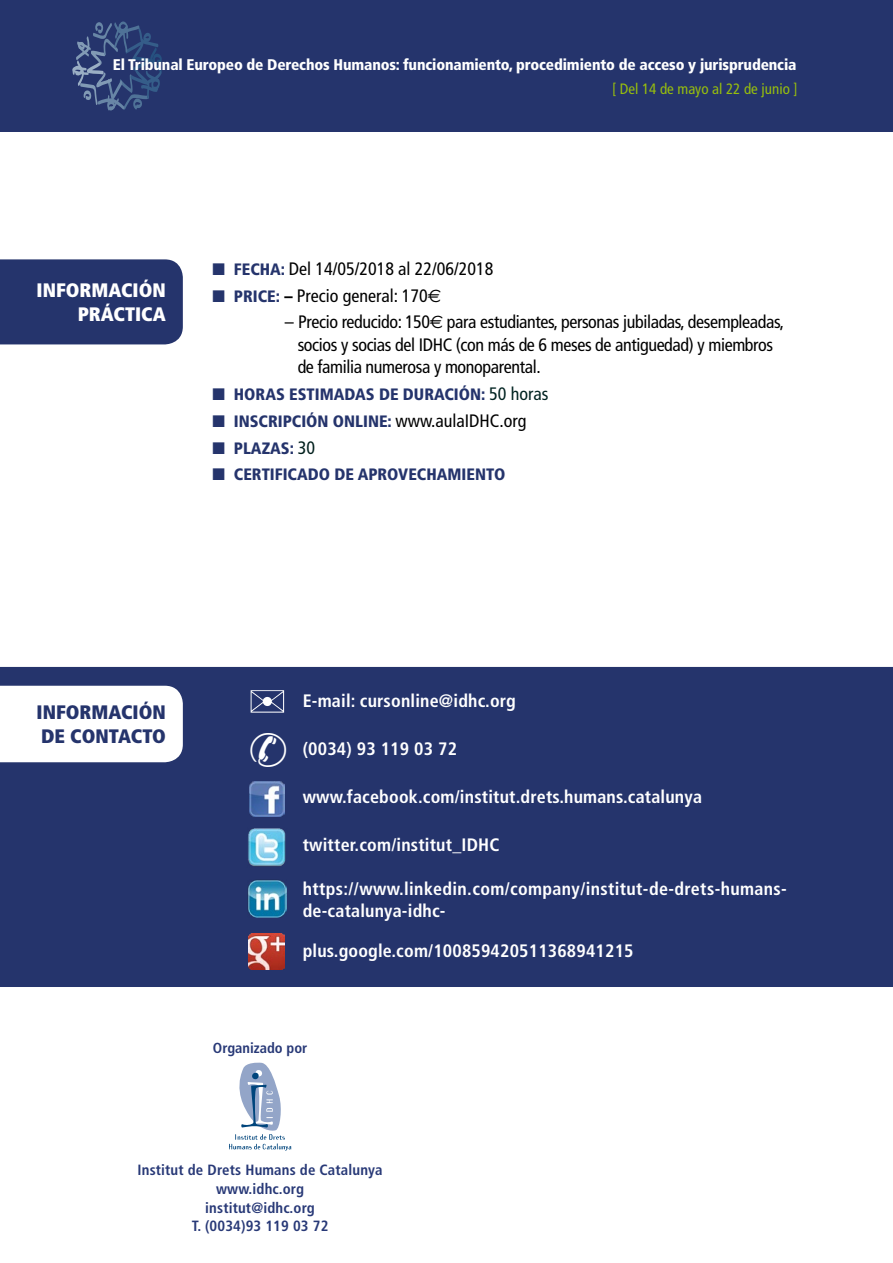
<style>
.page{position:relative;width:893px;height:1263px;background:#fff}
.page>*{position:absolute;margin:0;border:0;box-sizing:border-box;transform-origin:0 0}
.t1{font:900 condensed 19.5px/23.4px "Frutiger LT Std";color:#25346c}
.t2{font:900 condensed 19.5px/23.4px "Frutiger LT Std";color:#fff;text-align:right}
.t3{font:700 condensed 18px/22.5px "Frutiger LT Std";letter-spacing:.01em;color:#fff}
.t4{font:condensed 18px/22.5px "Frutiger";letter-spacing:-.02em;color:#000}
.t5{font:condensed 18px "Frutiger";color:#000}
.t6{font:900 condensed 16.5px "Frutiger";color:#25346c}
.t7{font:900 condensed 15.45px "Frutiger";letter-spacing:-.01em;color:#fff}
.t8{font:condensed 15px "Frutiger";color:#97be0d}
.t9{font:700 condensed 14.85px/18.9px "Frutiger LT Std";letter-spacing:.01em;color:#283977;text-align:center}
.t10{font:700 condensed 14.55px "Frutiger LT Std";color:#283977}
.s1{color:#25346c}
.s2{font-weight:900;font-size:16.5px;color:#25346c}
.s3{font-weight:900;font-size:16.5px}
.s4{font-family:"Euro Sans";font-stretch:normal}
.s5{font-weight:400;font-size:18px;color:#002321}
.s6{font-weight:400;font-size:18px;color:#000}
.s7{font-weight:400;font-size:18px;color:#011f1c}
</style>
<div class="page">
<div style="left:0;top:0;width:893px;height:132px;background:#25346c"></div>
<svg style="left:72px;top:21px;width:90px;height:90px"></svg>
<div style="left:0;top:667px;width:893px;height:320px;background:#25346c"></div>
<svg style="left:0;top:686px;width:183px;height:76px"></svg>
<div style="left:0;top:259px;width:183px;height:85px;background:#25346c"></div>
<svg style="left:229px;top:1063px;width:62px;height:88px"></svg>
<img style="left:249px;top:781px;width:35px;height:36px">
<img style="left:247px;top:827px;width:40px;height:40px">
<img style="left:247px;top:879px;width:39px;height:38px">
<img style="left:248px;top:933px;width:37px;height:37px">
<svg style="left:251px;top:690px;width:33px;height:23px"></svg>
<svg style="left:250px;top:732px;width:36px;height:35px"></svg>
<p class="t7" style="left:113px;top:55px;width:685px">El Tribunal Europeo de Derechos Humanos: funcionamiento, procedimiento de acceso y jurisprudencia</p>
<p class="t8" style="left:612px;top:80px;width:187px">[ Del 14 de mayo al 22 de junio ]</p>
<p class="t2" style="left:37px;top:279px;width:131px">INFORMACIÓN<br>PRÁCTICA</p>
<p class="t5" style="left:213px;top:258px;width:282px"><span class="s1">■</span> <span class="s2">FECHA:</span> Del 14/05/2018 al 22/06/2018</p>
<p class="t5" style="left:213px;top:285px;width:230px"><span class="s1">■</span> <span class="s2">PRICE:</span> <span class="s3">–</span> Precio general: 170<span class="s4">e</span></p>
<p class="t4" style="left:298px;top:311px;width:488px;text-indent:-13px">– Precio reducido: 150<span class="s4">e</span> para estudiantes, personas jubiladas, desempleadas, socios y socias del IDHC (con más de 6 meses de antiguedad) y miembros de familia numerosa y monoparental.</p>
<p class="t6" style="left:213px;top:384px;width:337px">■ HORAS ESTIMADAS DE DURACIÓN: <span class="s5">50 horas</span></p>
<p class="t6" style="left:213px;top:411px;width:315px">■ INSCRIPCIÓN ONLINE: <span class="s6">www.aulaIDHC.org</span></p>
<p class="t6" style="left:213px;top:438px;width:104px">■ PLAZAS: <span class="s7">30</span></p>
<p class="t6" style="left:213px;top:465px;width:294px">■ CERTIFICADO DE APROVECHAMIENTO</p>
<p class="t1" style="left:37px;top:701px;width:131px">INFORMACIÓN<br>DE CONTACTO</p>
<p class="t3" style="left:303px;top:690px;width:215px">E-mail: cursonline@idhc.org</p>
<p class="t3" style="left:303px;top:738px;width:156px">(0034) 93 119 03 72</p>
<p class="t3" style="left:303px;top:786px;width:401px">www.facebook.com/institut.drets.humans.catalunya</p>
<p class="t3" style="left:303px;top:834px;width:198px">twitter.com/institut_IDHC</p>
<p class="t3" style="left:303px;top:877px;width:486px">https://www.linkedin.com/company/institut-de-drets-humans&shy;de-catalunya-idhc-</p>
<p class="t3" style="left:303px;top:939px;width:332px">plus.google.com/100859420511368941215</p>
<p class="t10" style="left:213px;top:1039px;width:96px">Organizado por</p>
<p class="t9" style="left:138px;top:1160px;width:247px">Institut de Drets Humans de Catalunya www.idhc.org<br>institut@idhc.org<br>T. (0034)93 119 03 72</p>
</div>
